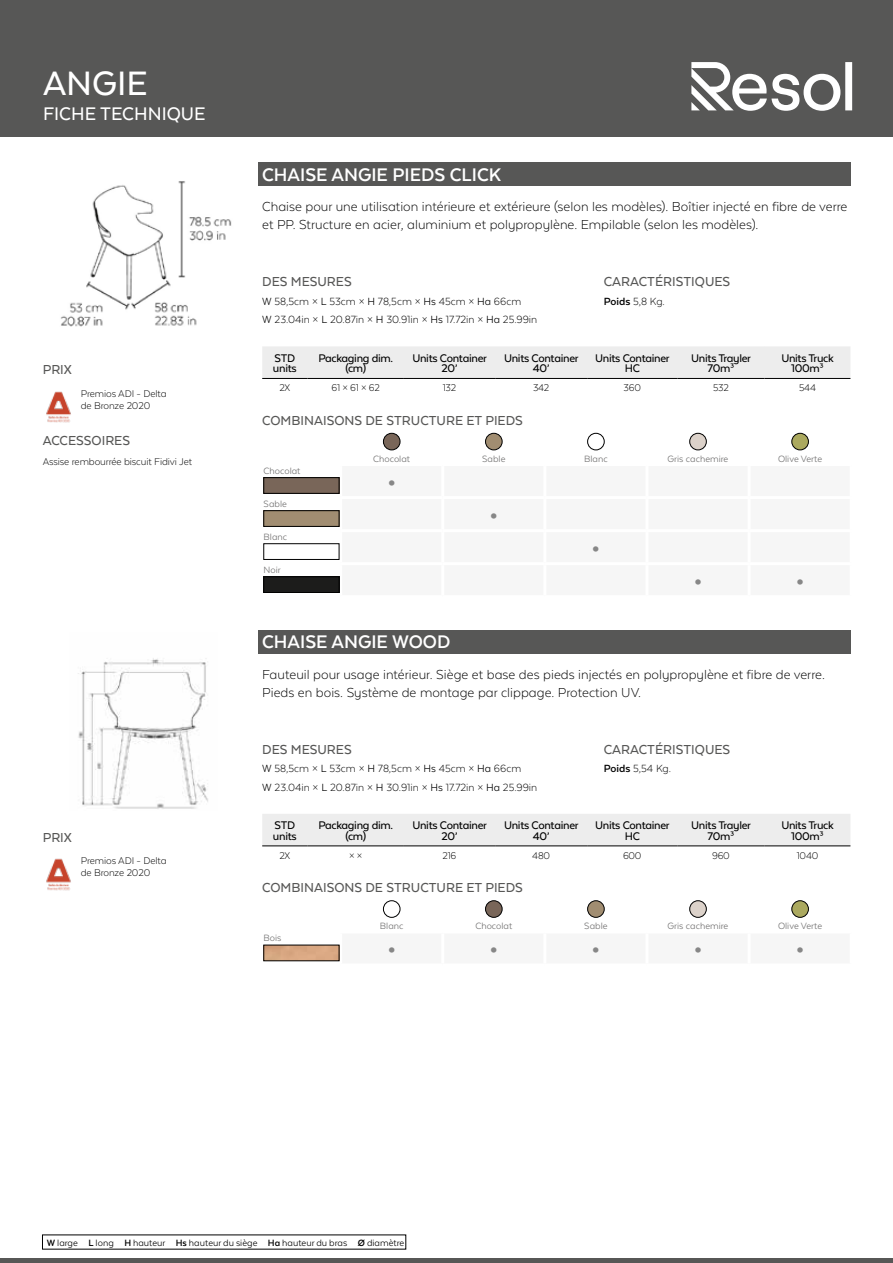
<style>
.page{position:relative;width:893px;height:1263px;background:#fff}
.page>*{position:absolute;margin:0;border:0;box-sizing:border-box;transform-origin:0 0}
.t1{font:500 39px "Texta Alt";color:#fff}
.t2{font:700 31.5px "Texta Alt";color:#878787}
.t3{font:700 21px "Texta Alt";color:#fff}
.t4{font:500 21px "Texta Alt";color:#fff}
.t5{font:300 15px/18px "Texta Alt";color:#000}
.t6{font:500 15px "Texta Alt";color:#575756}
.t7{font:500 12.75px/10.5px "Texta Alt";letter-spacing:-.025em;color:#000;text-align:center}
.t8{font:300 12px/18.6px "Texta Alt";color:#000}
.t9{font:300 11.25px/12px "Texta Alt";letter-spacing:-.01em;color:#000}
.t10{font:10.5px "Texta Alt";color:#706f6f}
.t11{font:10.5px "Texta Alt";color:#000}
.s1{font-weight:400}
.s2{font-weight:700}
</style>
<div class="page">
<hr style="left:0;top:1259px;width:893px;height:4px;background:#575756">
<div style="left:0;top:0;width:893px;height:137px;background:#575756"></div>
<svg style="left:691px;top:62px;width:161px;height:49px"></svg>
<div style="left:258px;top:163px;width:592px;height:23px;background:#575756"></div>
<div style="left:262px;top:346px;width:588px;height:32px;background:#ededed"></div>
<hr style="left:262px;top:378px;width:46px;height:1px;background:#000">
<hr style="left:308px;top:378px;width:96px;height:1px;background:#000">
<hr style="left:404px;top:378px;width:91px;height:1px;background:#000">
<hr style="left:495px;top:378px;width:92px;height:1px;background:#000">
<hr style="left:587px;top:378px;width:90px;height:1px;background:#000">
<hr style="left:677px;top:378px;width:88px;height:1px;background:#000">
<hr style="left:765px;top:378px;width:85px;height:1px;background:#000">
<img style="left:383px;top:433px;width:17px;height:17px;border-radius:8px">
<div style="left:383px;top:433px;width:17px;height:17px;border:1px solid #000;border-radius:50%"></div>
<img style="left:485px;top:433px;width:17px;height:17px;border-radius:8px">
<div style="left:485px;top:433px;width:17px;height:17px;border:1px solid #000;border-radius:50%"></div>
<img style="left:588px;top:433px;width:16px;height:17px;border-radius:8px">
<div style="left:587px;top:433px;width:17px;height:17px;border:1px solid #000;border-radius:50%"></div>
<img style="left:690px;top:433px;width:16px;height:17px;border-radius:8px">
<div style="left:690px;top:433px;width:16px;height:17px;border:1px solid #000;border-radius:50%"></div>
<img style="left:792px;top:433px;width:16px;height:17px;border-radius:8px">
<div style="left:792px;top:433px;width:16px;height:17px;border:1px solid #000;border-radius:50%"></div>
<img style="left:266px;top:479px;width:71px;height:12px">
<div style="left:264px;top:477px;width:75px;height:16px;border:1px solid #000"></div>
<div style="left:264px;top:510px;width:75px;height:16px;border:1px solid #000"></div>
<div style="left:264px;top:544px;width:75px;height:16px;border:1px solid #000"></div>
<img style="left:266px;top:579px;width:71px;height:12px">
<div style="left:264px;top:577px;width:75px;height:16px;border:1px solid #000"></div>
<img style="left:61px;top:181px;width:171px;height:146px">
<img style="left:46px;top:391px;width:25px;height:32px">
<div style="left:258px;top:630px;width:592px;height:23px;background:#575756"></div>
<div style="left:262px;top:814px;width:588px;height:32px;background:#ededed"></div>
<hr style="left:262px;top:846px;width:46px;height:1px;background:#000">
<hr style="left:308px;top:846px;width:96px;height:1px;background:#000">
<hr style="left:404px;top:846px;width:91px;height:1px;background:#000">
<hr style="left:495px;top:846px;width:92px;height:1px;background:#000">
<hr style="left:587px;top:846px;width:90px;height:1px;background:#000">
<hr style="left:677px;top:846px;width:88px;height:1px;background:#000">
<hr style="left:765px;top:846px;width:85px;height:1px;background:#000">
<svg style="left:382px;top:900px;width:427px;height:18px"></svg>
<img style="left:383px;top:901px;width:17px;height:16px;border-radius:8px">
<div style="left:383px;top:900px;width:17px;height:17px;border:1px solid #000;border-radius:50%"></div>
<img style="left:485px;top:901px;width:17px;height:16px;border-radius:8px">
<div style="left:485px;top:900px;width:17px;height:17px;border:1px solid #000;border-radius:50%"></div>
<img style="left:588px;top:901px;width:16px;height:16px;border-radius:8px">
<div style="left:587px;top:900px;width:17px;height:17px;border:1px solid #000;border-radius:50%"></div>
<img style="left:690px;top:901px;width:16px;height:16px;border-radius:8px">
<div style="left:690px;top:900px;width:16px;height:17px;border:1px solid #000;border-radius:50%"></div>
<img style="left:792px;top:901px;width:16px;height:16px;border-radius:8px">
<div style="left:792px;top:900px;width:16px;height:17px;border:1px solid #000;border-radius:50%"></div>
<img style="left:78px;top:658px;width:130px;height:151px">
<img style="left:46px;top:858px;width:25px;height:33px">
<h1 class="t1" style="left:43px;top:63px;width:106px">ANGIE</h1>
<h3 class="t4" style="left:43px;top:103px;width:164px">FICHE TECHNIQUE</h3>
<p class="t6" style="left:43px;top:362px;width:31px">PRIX</p>
<p class="t9" style="left:81px;top:387px;width:87px">Premios ADI - Delta de Bronze 2020</p>
<p class="t6" style="left:43px;top:433px;width:89px">ACCESSOIRES</p>
<p class="t9" style="left:43px;top:456px;width:151px">Assise rembourrée biscuit Fidivi Jet</p>
<p class="t6" style="left:43px;top:829px;width:31px">PRIX</p>
<p class="t9" style="left:81px;top:855px;width:87px">Premios ADI - Delta de Bronze 2020</p>
<h3 class="t3" style="left:262px;top:163px;width:240px">CHAISE ANGIE PIEDS CLICK</h3>
<p class="t5" style="left:262px;top:198px;width:587px">Chaise pour une utilisation intérieure et extérieure (selon les modèles). Boîtier injecté en fibre de verre et PP. Structure en acier, aluminium et polypropylène. Empilable (selon les modèles).</p>
<p class="t6" style="left:262px;top:274px;width:91px">DES MESURES</p>
<p class="t8" style="left:262px;top:292px;width:277px"><span class="s1">W</span> 58,5cm × <span class="s1">L</span> 53cm × <span class="s1">H</span> 78,5cm × <span class="s1">Hs</span> 45cm × <span class="s1">Ha</span> 66cm<br><span class="s1">W</span> 23.04in × <span class="s1">L</span> 20.87in × <span class="s1">H</span> 30.91in × <span class="s1">Hs</span> 17.72in × <span class="s1">Ha</span> 25.99in</p>
<p class="t6" style="left:604px;top:274px;width:128px">CARACTÉRISTIQUES</p>
<p class="t8" style="left:604px;top:292px;width:63px"><span class="s2">Poids</span> 5,8 Kg.</p>
<p class="t7" style="left:273px;top:353px;width:25px;text-align:left">STD units</p>
<p class="t7" style="left:318px;top:353px;width:76px">Packaging dim. (cm)</p>
<p class="t7" style="left:412px;top:353px;width:76px">Units Container<br>20’</p>
<p class="t7" style="left:504px;top:353px;width:76px">Units Container<br>40’</p>
<p class="t7" style="left:595px;top:353px;width:76px">Units Container<br>HC</p>
<p class="t7" style="left:691px;top:353px;width:61px">Units Trayler<br>70m³</p>
<p class="t7" style="left:781px;top:353px;width:54px">Units Truck<br>100m³</p>
<p class="t9" style="left:279px;top:382px;width:12px">2X</p>
<p class="t9" style="left:332px;top:382px;width:50px">61 × 61 × 62</p>
<p class="t9" style="left:443px;top:382px;width:15px">132</p>
<p class="t9" style="left:533px;top:382px;width:18px">342</p>
<p class="t9" style="left:624px;top:382px;width:19px">360</p>
<p class="t9" style="left:713px;top:382px;width:17px">532</p>
<p class="t9" style="left:799px;top:382px;width:18px">544</p>
<p class="t6" style="left:262px;top:412px;width:262px">COMBINAISONS DE STRUCTURE ET PIEDS</p>
<p class="t10" style="left:373px;top:453px;width:38px">Chocolat</p>
<p class="t10" style="left:482px;top:453px;width:25px">Sable</p>
<p class="t10" style="left:584px;top:453px;width:25px">Blanc</p>
<p class="t10" style="left:668px;top:453px;width:62px">Gris cachemire</p>
<p class="t10" style="left:778px;top:453px;width:46px">Olive Verte</p>
<p class="t10" style="left:264px;top:465px;width:38px">Chocolat</p>
<h2 class="t2" style="left:387px;top:464px;width:12px">•</h2>
<p class="t10" style="left:264px;top:498px;width:25px">Sable</p>
<h2 class="t2" style="left:489px;top:497px;width:12px">•</h2>
<p class="t10" style="left:264px;top:531px;width:25px">Blanc</p>
<h2 class="t2" style="left:591px;top:530px;width:12px">•</h2>
<p class="t10" style="left:264px;top:564px;width:19px">Noir</p>
<h2 class="t2" style="left:693px;top:563px;width:12px">•</h2>
<h2 class="t2" style="left:795px;top:563px;width:12px">•</h2>
<h3 class="t3" style="left:262px;top:631px;width:190px">CHAISE ANGIE WOOD</h3>
<p class="t5" style="left:262px;top:665px;width:564px">Fauteuil pour usage intérieur. Siège et base des pieds injectés en polypropylène et fibre de verre.<br>Pieds en bois. Système de montage par clippage. Protection UV.</p>
<p class="t6" style="left:262px;top:741px;width:91px">DES MESURES</p>
<p class="t8" style="left:262px;top:759px;width:277px"><span class="s1">W</span> 58,5cm × <span class="s1">L</span> 53cm × <span class="s1">H</span> 78,5cm × <span class="s1">Hs</span> 45cm × <span class="s1">Ha</span> 66cm<br><span class="s1">W</span> 23.04in × <span class="s1">L</span> 20.87in × <span class="s1">H</span> 30.91in × <span class="s1">Hs</span> 17.72in × <span class="s1">Ha</span> 25.99in</p>
<p class="t6" style="left:604px;top:741px;width:128px">CARACTÉRISTIQUES</p>
<p class="t8" style="left:604px;top:759px;width:69px"><span class="s2">Poids</span> 5,54 Kg.</p>
<p class="t7" style="left:273px;top:820px;width:25px;text-align:left">STD units</p>
<p class="t7" style="left:318px;top:820px;width:76px">Packaging dim. (cm)</p>
<p class="t7" style="left:412px;top:820px;width:76px">Units Container<br>20’</p>
<p class="t7" style="left:504px;top:820px;width:76px">Units Container<br>40’</p>
<p class="t7" style="left:595px;top:820px;width:76px">Units Container<br>HC</p>
<p class="t7" style="left:691px;top:820px;width:61px">Units Trayler<br>70m³</p>
<p class="t7" style="left:781px;top:820px;width:54px">Units Truck<br>100m³</p>
<p class="t9" style="left:279px;top:849px;width:12px">2X</p>
<p class="t9" style="left:349px;top:849px;width:15px">× ×</p>
<p class="t9" style="left:443px;top:849px;width:15px">216</p>
<p class="t9" style="left:532px;top:849px;width:19px">480</p>
<p class="t9" style="left:623px;top:849px;width:20px">600</p>
<p class="t9" style="left:712px;top:849px;width:19px">960</p>
<p class="t9" style="left:797px;top:849px;width:23px">1040</p>
<p class="t6" style="left:262px;top:880px;width:262px">COMBINAISONS DE STRUCTURE ET PIEDS</p>
<p class="t10" style="left:380px;top:921px;width:25px">Blanc</p>
<p class="t10" style="left:475px;top:921px;width:38px">Chocolat</p>
<p class="t10" style="left:584px;top:921px;width:25px">Sable</p>
<p class="t10" style="left:668px;top:921px;width:62px">Gris cachemire</p>
<p class="t10" style="left:778px;top:921px;width:46px">Olive Verte</p>
<p class="t10" style="left:264px;top:933px;width:19px">Bois</p>
<h2 class="t2" style="left:387px;top:931px;width:12px">•</h2>
<h2 class="t2" style="left:489px;top:931px;width:12px">•</h2>
<h2 class="t2" style="left:591px;top:931px;width:12px">•</h2>
<h2 class="t2" style="left:693px;top:931px;width:12px">•</h2>
<h2 class="t2" style="left:795px;top:931px;width:12px">•</h2>
<p class="t11" style="left:47px;top:1237px;width:359px"><span class="s2">W</span> large <span class="s2">L</span> long <span class="s2">H</span> hauteur <span class="s2">Hs</span> hauteur du siège <span class="s2">Ha</span> hauteur du bras <span class="s2">Ø</span> diamètre</p>
</div>
